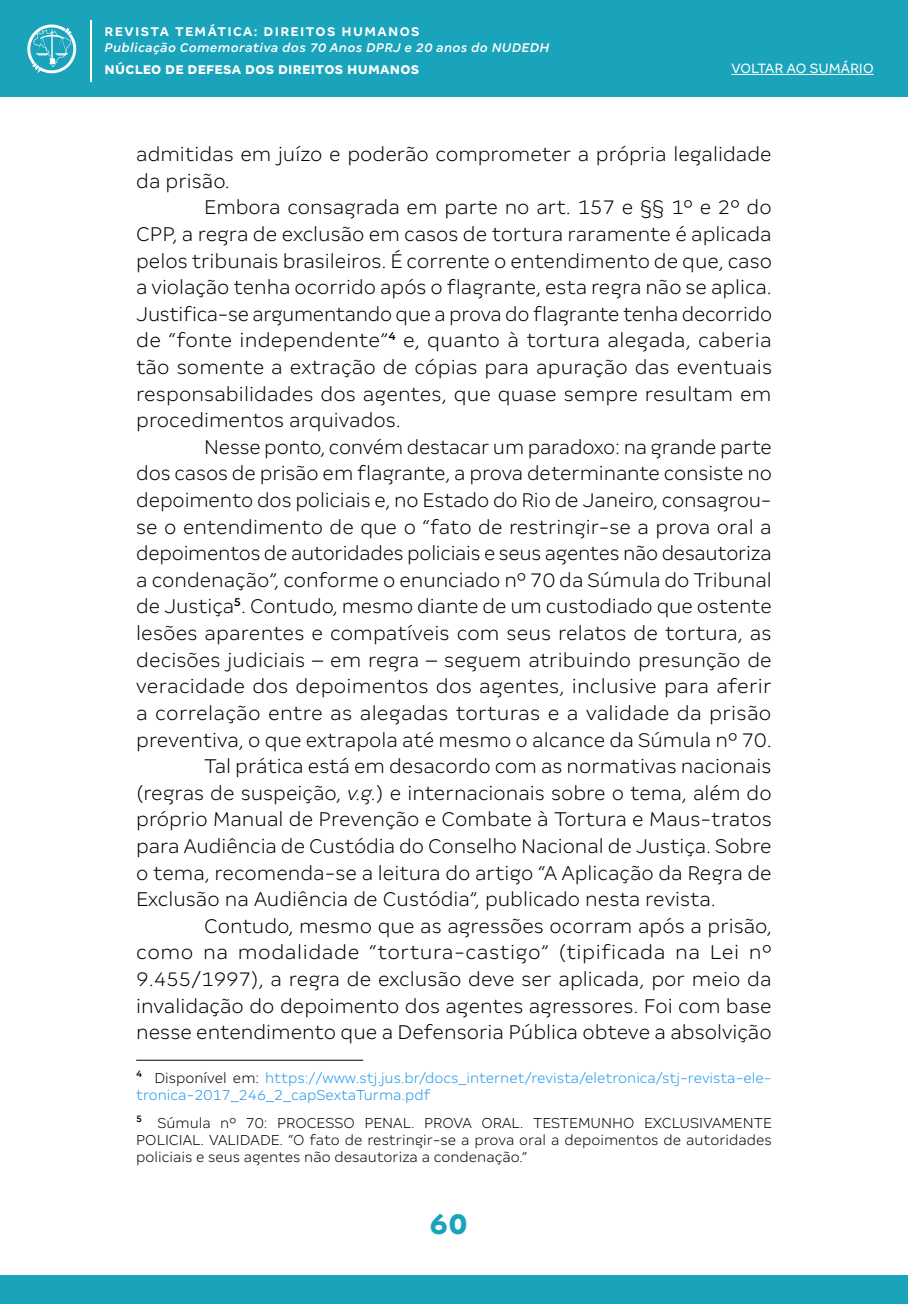
<style>
.page{position:relative;width:908px;height:1304px;background:#fff}
.page>*{position:absolute;margin:0;border:0;box-sizing:border-box;transform-origin:0 0}
.t1{font:800 32px "Margem";color:#1aa4bc}
.t2{font:300 22px/26.6px "Margem";color:#000}
.t3{font:300 22px "Margem";letter-spacing:.025em;color:#000}
.t4{font:300 16px/17px "Margem";color:#000;text-align:justify}
.t5{font:300 16px/17px "Margem";color:#1c96e9}
.t6{font:15px "Margem";color:#fff}
.t7{font:italic 500 14px "Margem";letter-spacing:.02em;color:#fff}
.t8{font:800 14px "Margem";letter-spacing:.02em;color:#fff}
.t9{font:700 14px "Margem";letter-spacing:.1em;color:#fff}
.s1{font-style:italic}
.s2{color:#000}
</style>
<div class="page">
<div style="left:0;top:0;width:907px;height:96px;background:#1aa4bc"></div>
<svg style="left:27px;top:24px;width:50px;height:50px"></svg>
<hr style="left:90px;top:20px;width:1px;height:62px;background:#fff">
<div style="left:0;top:1276px;width:907px;height:28px;background:#1aa4bc"></div>
<hr style="left:731px;top:74px;width:142px;height:1px;background:#fff">
<hr style="left:136px;top:1060px;width:227px;height:1px;background:#000">
<p class="t9" style="left:105px;top:23px;width:316px">REVISTA TEMÁTICA: DIREITOS HUMANOS</p>
<p class="t7" style="left:105px;top:39px;width:446px">Publicação Comemorativa dos 70 Anos DPRJ e 20 anos do NUDEDH</p>
<p class="t8" style="left:105px;top:61px;width:316px">NÚCLEO DE DEFESA DOS DIREITOS HUMANOS</p>
<p class="t6" style="left:731px;top:59px;width:144px">VOLTAR AO SUMÁRIO</p>
<p class="t2" style="left:136px;top:141px;width:636px">admitidas em juízo e poderão comprometer a própria legalidade da prisão.</p>
<p class="t2" style="left:136px;top:194px;width:637px;text-align:justify;text-indent:68px">Embora consagrada em parte no art. 157 e §§ 1º e 2º do CPP, a regra de exclusão em casos de tortura raramente é aplicada pelos tribunais brasileiros. É corrente o entendimento de que, caso a violação tenha ocorrido após o flagrante, esta regra não se aplica.<br>Justifica-se argumentando que a prova do flagrante tenha decorrido de “fonte independente”<sup>4</sup> e, quanto à tortura alegada, caberia tão somente a extração de cópias para apuração das eventuais responsabilidades dos agentes, que quase sempre resultam em procedimentos arquivados.</p>
<p class="t2" style="left:204px;top:433px;width:569px">Nesse ponto, convém destacar um paradoxo: na grande parte</p>
<p class="t2" style="left:136px;top:460px;width:637px">dos casos de prisão em flagrante, a prova determinante consiste no</p>
<p class="t2" style="left:136px;top:486px;width:636px">depoimento dos policiais e, no Estado do Rio de Janeiro, consagrou-</p>
<p class="t2" style="left:136px;top:513px;width:636px">se o entendimento de que o “fato de restringir-se a prova oral a</p>
<p class="t2" style="left:136px;top:540px;width:636px">depoimentos de autoridades policiais e seus agentes não desautoriza</p>
<p class="t2" style="left:136px;top:566px;width:637px">a condenação”, conforme o enunciado nº 70 da Súmula do Tribunal</p>
<p class="t2" style="left:136px;top:593px;width:636px">de Justiça<sup>5</sup>. Contudo, mesmo diante de um custodiado que ostente</p>
<p class="t2" style="left:136px;top:619px;width:636px">lesões aparentes e compatíveis com seus relatos de tortura, as</p>
<p class="t2" style="left:136px;top:646px;width:637px">decisões judiciais – em regra – seguem atribuindo presunção de</p>
<p class="t2" style="left:136px;top:673px;width:636px">veracidade dos depoimentos dos agentes, inclusive para aferir</p>
<p class="t2" style="left:136px;top:699px;width:636px">a correlação entre as alegadas torturas e a validade da prisão</p>
<p class="t2" style="left:136px;top:726px;width:636px">preventiva, o que extrapola até mesmo o alcance da Súmula nº 70.</p>
<p class="t2" style="left:204px;top:752px;width:568px">Tal prática está em desacordo com as normativas nacionais</p>
<p class="t2" style="left:136px;top:779px;width:636px">(regras de suspeição, <span class="s1">v.g.</span>) e internacionais sobre o tema, além do</p>
<p class="t2" style="left:136px;top:806px;width:636px">próprio Manual de Prevenção e Combate à Tortura e Maus-tratos</p>
<p class="t2" style="left:136px;top:832px;width:636px">para Audiência de Custódia do Conselho Nacional de Justiça. Sobre</p>
<p class="t2" style="left:136px;top:859px;width:636px">o tema, recomenda-se a leitura do artigo “A Aplicação da Regra de</p>
<p class="t2" style="left:136px;top:885px;width:581px">Exclusão na Audiência de Custódia”, publicado nesta revista.</p>
<p class="t2" style="left:204px;top:912px;width:568px">Contudo, mesmo que as agressões ocorram após a prisão,</p>
<p class="t3" style="left:136px;top:940px;width:636px">como na modalidade “tortura-castigo” (tipificada na Lei nº</p>
<p class="t2" style="left:136px;top:965px;width:636px">9.455/1997), a regra de exclusão deve ser aplicada, por meio da</p>
<p class="t2" style="left:136px;top:992px;width:636px">invalidação do depoimento dos agentes agressores. Foi com base</p>
<p class="t2" style="left:136px;top:1018px;width:636px">nesse entendimento que a Defensoria Pública obteve a absolvição</p>
<p class="t5" style="left:136px;top:1069px;width:636px"><sup>4</sup> <span class="s2">Disponível em:</span> https://www.stj.jus.br/docs_internet/revista/eletronica/stj-revista-ele&shy;tronica-2017_246_2_capSextaTurma.pdf</p>
<p class="t4" style="left:136px;top:1114px;width:637px"><sup>5</sup> Súmula nº 70: PROCESSO PENAL. PROVA ORAL. TESTEMUNHO EXCLUSIVAMENTE POLICIAL. VALIDADE. “O fato de restringir-se a prova oral a depoimentos de autoridades policiais e seus agentes não desautoriza a condenação.”</p>
<h1 class="t1" style="left:429px;top:1204px;width:39px">60</h1>
</div>
